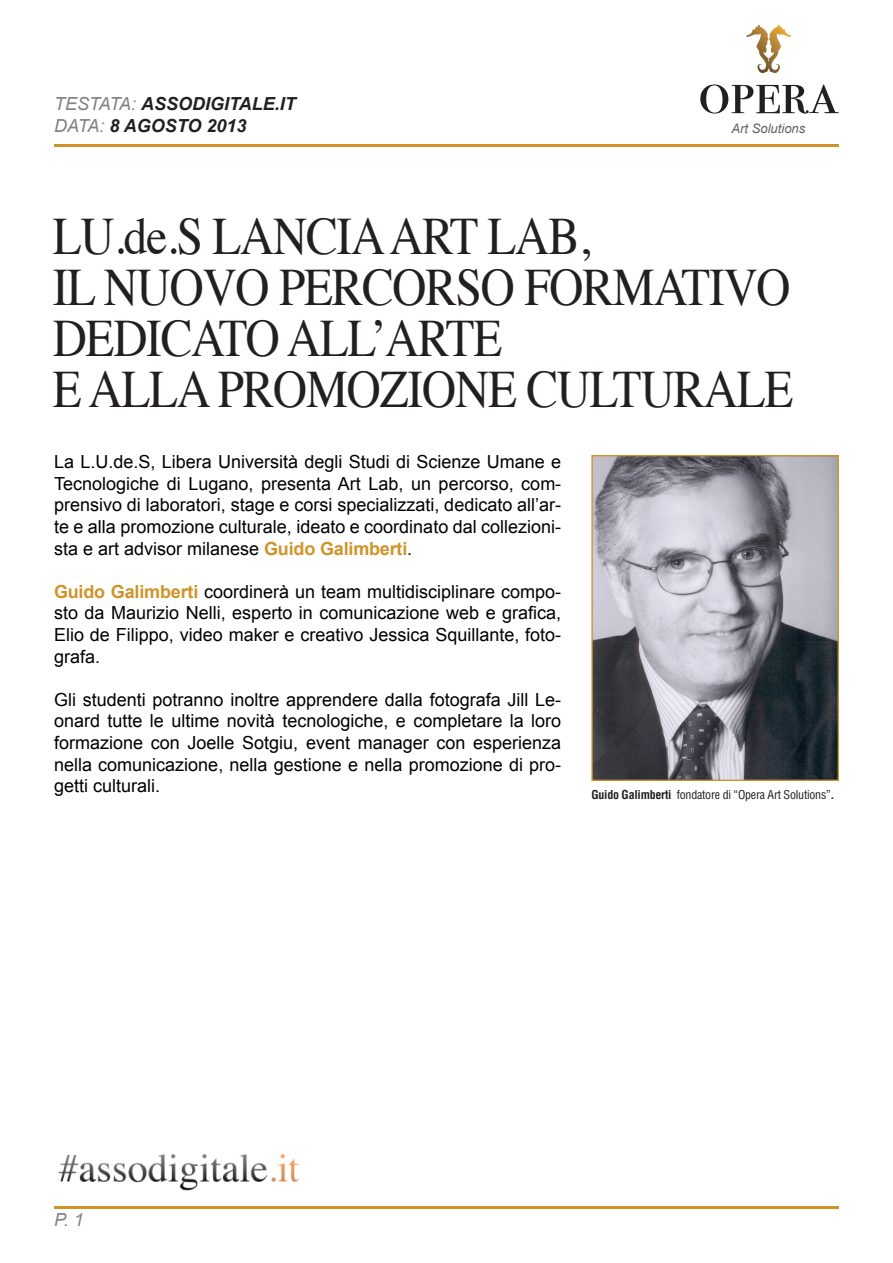
<style>
.page{position:relative;width:893px;height:1263px;background:#fff}
.page>*{position:absolute;margin:0;border:0;box-sizing:border-box;transform-origin:0 0}
.t1{font:52.5px/51px "Times";letter-spacing:-.025em;color:#231f20;scale:.9 1}
.t2{font:18px/21.6px "Arial";color:#000;text-align:justify}
.t3{font:italic 700 18px/21.6px "Arial";color:#231f20}
.t4{font:italic 18px "Arial";color:#808285}
.t5{font:italic 13.05px "Arial";color:#636366}
.t6{font:condensed 12px "Helvetica";letter-spacing:-.02em;color:#231f20}
.s1{font-weight:400;color:#808285}
.s2{font-weight:700;color:#cf9428}
.s3{font-weight:700}
</style>
<div class="page">
<svg style="left:700px;top:84px;width:139px;height:30px"></svg>
<svg style="left:746px;top:25px;width:45px;height:49px"></svg>
<hr style="left:54px;top:144px;width:785px;height:3px;background:#cf9428">
<hr style="left:54px;top:1206px;width:785px;height:3px;background:#cf9428">
<img style="left:593px;top:457px;width:244px;height:322px">
<div style="left:591px;top:455px;width:248px;height:326px;border:1px solid #cf9428"></div>
<img style="left:58px;top:1154px;width:241px;height:37px">
<p class="t3" style="left:54px;top:94px;width:243px"><span class="s1">TESTATA:</span> ASSODIGITALE.IT<br><span class="s1">DATA:</span> 8 AGOSTO</p>
<p class="t3" style="left:206px;top:115px;width:42px">2013</p>
<p class="t5" style="left:731px;top:120px;width:75px">Art Solutions</p>
<h1 class="t1" style="left:53px;top:206px;width:821px">LU.DE.S LANCIA ART LAB,<br>IL NUOVO PERCORS O FORMATIVO<br>DEDICAT</h1>
<h1 class="t1" style="left:246px;top:308px;width:287px">O ALL’ARTE</h1>
<h1 class="t1" style="left:53px;top:359px;width:75px">E ALLA</h1>
<h1 class="t1" style="left:218px;top:359px;width:377px">PROMOZIONE CULTURAL</h1>
<h1 class="t1" style="left:765px;top:359px;width:34px">E</h1>
<p class="t2" style="left:54px;top:451px;width:509px">La L.U.de.S, Libera Università degli Studi di Scienze Umane e Tecnologiche di Lugano, presenta Art Lab, un percorso, com&shy;prensivo di laboratori, stage e corsi specializzati, dedicato all’ar&shy;te e alla promozione culturale, ideato e coordinato dal collezioni&shy;sta e art advisor milanese <span class="s2">Guido Galimberti</span>.</p>
<p class="t2" style="left:54px;top:581px;width:509px"><span class="s2">Guido Galimberti</span> coordinerà un team multidisciplinare compo&shy;sto da Maurizio Nelli, esperto in comunicazione web e grafica, Elio de Filippo, video maker e creativo Jessica Squillante, foto&shy;grafa.</p>
<p class="t2" style="left:54px;top:689px;width:509px">Gli studenti potranno inoltre apprendere dalla fotografa Jill Le&shy;onard tutte le ultime novità tecnologiche, e completare la loro formazione con Joelle Sotgiu, event manager con esperienza nella comunicazione, nella gestione e nella promozione di pro&shy;getti culturali.</p>
<p class="t6" style="left:591px;top:787px;width:245px"><span class="s3">Guido Galimberti</span> fondatore di “Opera Art Solutions”<span class="s3">.</span></p>
<p class="t4" style="left:54px;top:1208px;width:31px">P. 1</p>
</div>
